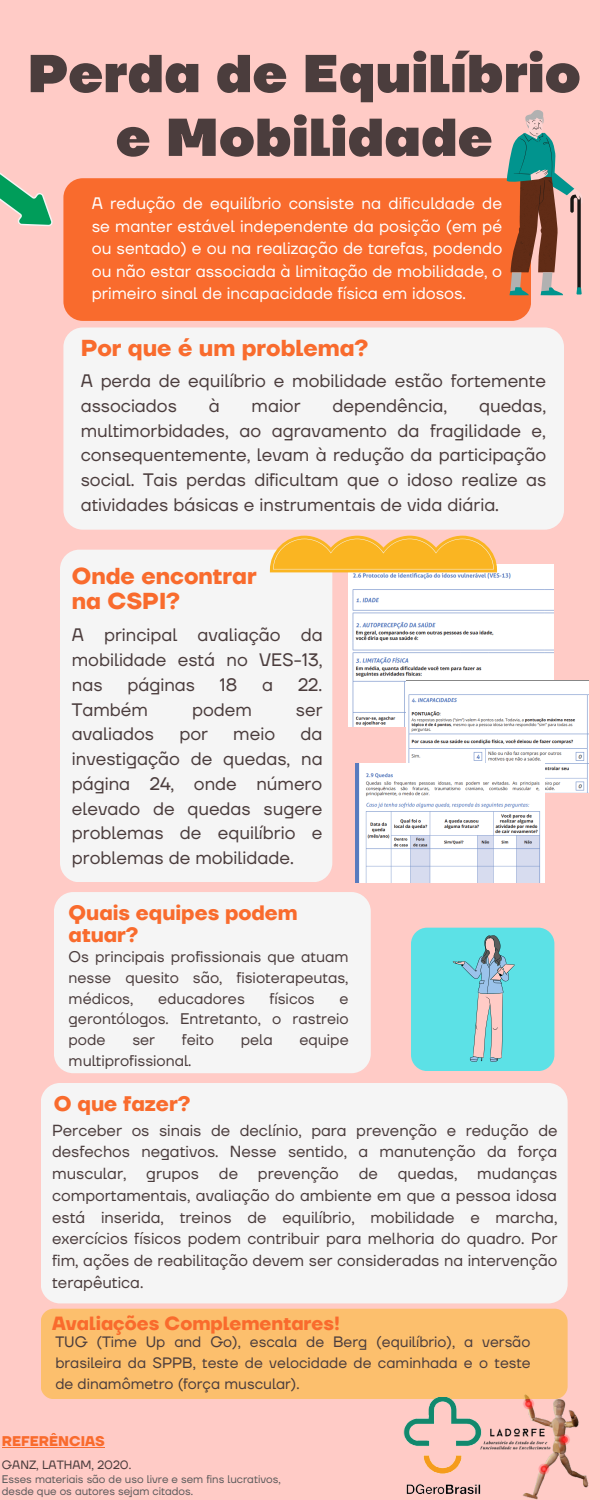
<style>
.page{position:relative;width:600px;height:1500px;background:#ffcbc6}
.page>*{position:absolute;margin:0;border:0;box-sizing:border-box;transform-origin:0 0}
.t1{font:900 53.2px/63.8px "TT Firs Neue";color:#4b3d3d;text-align:center}
.t2{font:700 23px/24.8px "TT Firs Neue";color:#f96b2d}
.t3{font:700 21px "TT Firs Neue";color:#f96b2d}
.t4{font:700 20.8px/22.4px "TT Firs Neue";color:#f96b2d}
.t5{font:700 19.1px "TT Firs Neue";color:#f96b2d}
.t6{font:18px/24.8px "TT Firs Neue";color:#4b3d3d;text-align:justify}
.t7{font:16.6px/22.5px "TT Firs Neue";color:#fff;text-align:justify}
.t8{font:16px/21.8px "TT Firs Neue";color:#4b3d3d;text-align:justify}
.t9{font:15.3px/20.9px "TT Firs Neue";color:#4b3d3d;text-align:justify}
.t10{font:15px/21px "TT Firs Neue";color:#4b3d3d;text-align:justify}
.t11{font:700 14px "TT Firs Neue";color:#f96b2d}
.t12{font:12px "TT Firs Neue";color:#4b3d3d}
.t13{font:11px/12px "TT Firs Neue";color:#5b5b5b}
</style>
<div class="page">
<div style="left:63px;top:327px;width:501px;height:203px;background:#f5f5f5;border-radius:19px"></div>
<div style="left:60px;top:550px;width:272px;height:332px;background:#f5f5f5;border-radius:19px"></div>
<div style="left:54px;top:892px;width:317px;height:181px;background:#f5f5f5;border-radius:19px"></div>
<div style="left:41px;top:1083px;width:527px;height:220px;background:#f5f5f5;border-radius:19px"></div>
<div style="left:411px;top:928px;width:143px;height:143px;background:#5ce1e6;border-radius:16px"></div>
<svg style="left:0;top:173px;width:53px;height:54px"></svg>
<img style="left:349px;top:565px;width:205px;height:162px">
<svg style="left:270px;top:536px;width:227px;height:36px;background:#fab93c"></svg>
<img style="left:407px;top:681px;width:182px;height:111px">
<img style="left:356px;top:764px;width:189px;height:118px">
<svg style="left:453px;top:935px;width:62px;height:127px"></svg>
<img style="left:497px;top:1397px;width:92px;height:103px">
<div style="left:41px;top:1309px;width:527px;height:90px;background:#fcbf6d;border-radius:13px"></div>
<img style="left:403px;top:1397px;width:94px;height:98px">
<div style="left:63px;top:178px;width:468px;height:143px;background:#f96b2d;border-radius:19px"></div>
<svg style="left:507px;top:110px;width:75px;height:185px"></svg>
<hr style="left:2px;top:1447px;width:103px;height:1px;background:#f96b2d">
<p class="t1" style="left:27px;top:44px;width:555px">Perda de Equilíbrio e Mobilidade</p>
<p class="t7" style="left:92px;top:193px;width:412px">A redução de equilíbrio consiste na dificuldade de se manter estável independente da posição (em pé ou sentado) e ou na realização de tarefas, podendo ou não estar associada à limitação de mobilidade, o primeiro sinal de incapacidade física em idosos.</p>
<p class="t2" style="left:81px;top:337px;width:289px">Por que é um problema?</p>
<p class="t6" style="left:81px;top:369px;width:467px">A perda de equilíbrio e mobilidade estão fortemente associados</p>
<p class="t6" style="left:209px;top:394px;width:12px">à</p>
<p class="t6" style="left:252px;top:394px;width:51px">maior</p>
<p class="t6" style="left:332px;top:394px;width:116px">dependência,</p>
<p class="t6" style="left:81px;top:394px;width:467px;text-indent:398px">quedas, multimorbidades, ao agravamento da fragilidade e, consequentemente, levam à redução da participação social. Tais perdas dificultam que o idoso realize as atividades básicas e instrumentais de vida diária.</p>
<p class="t2" style="left:72px;top:565px;width:186px">Onde encontrar na CSPI?</p>
<p class="t6" style="left:72px;top:623px;width:252px">A principal avaliação da mobilidade está no VES-13, nas</p>
<p class="t6" style="left:127px;top:673px;width:69px">páginas</p>
<p class="t6" style="left:220px;top:673px;width:19px">18</p>
<p class="t6" style="left:262px;top:673px;width:12px">a</p>
<p class="t6" style="left:298px;top:673px;width:26px">22.</p>
<p class="t6" style="left:72px;top:698px;width:78px">Também</p>
<p class="t6" style="left:192px;top:698px;width:61px">podem</p>
<p class="t6" style="left:296px;top:698px;width:28px">ser</p>
<p class="t6" style="left:72px;top:722px;width:84px">avaliados</p>
<p class="t6" style="left:179px;top:722px;width:30px">por</p>
<p class="t6" style="left:233px;top:722px;width:43px">meio</p>
<p class="t6" style="left:72px;top:722px;width:252px;text-indent:229px">da investigação de quedas, na página 24, onde número elevado de quedas sugere problemas de equilíbrio e problemas de mobilidade.</p>
<p class="t4" style="left:69px;top:902px;width:231px">Quais equipes podem atuar?</p>
<p class="t9" style="left:69px;top:947px;width:281px">Os principais profissionais que atuam nesse quesito são, fisioterapeutas, médicos,</p>
<p class="t9" style="left:158px;top:988px;width:88px">educadores</p>
<p class="t9" style="left:270px;top:988px;width:47px">físicos</p>
<p class="t9" style="left:69px;top:988px;width:282px;text-indent:271px">e gerontólogos. Entretanto, o rastreio pode</p>
<p class="t9" style="left:132px;top:1030px;width:24px">ser</p>
<p class="t9" style="left:182px;top:1030px;width:34px">feito</p>
<p class="t9" style="left:241px;top:1030px;width:33px">pela</p>
<p class="t9" style="left:299px;top:1030px;width:51px">equipe</p>
<p class="t9" style="left:69px;top:1051px;width:124px">multiprofissional.</p>
<p class="t3" style="left:54px;top:1091px;width:138px">O que fazer?</p>
<p class="t8" style="left:52px;top:1120px;width:507px">Perceber os sinais de declínio, para prevenção e redução de desfechos negativos. Nesse sentido, a manutenção da força muscular, grupos de prevenção de quedas, mudanças comportamentais, avaliação do ambiente em que a pessoa idosa está inserida, treinos de equilíbrio, mobilidade e marcha, exercícios físicos podem contribuir para melhoria do quadro. Por fim, ações de reabilitação devem ser consideradas na intervenção terapêutica.</p>
<p class="t5" style="left:52px;top:1312px;width:289px">Avaliações Complementares!</p>
<p class="t10" style="left:55px;top:1332px;width:477px">TUG (Time Up and Go), escala de Berg (equilíbrio), a versão brasileira da SPPB, teste de velocidade de caminhada e o teste de dinamômetro (força muscular).</p>
<p class="t11" style="left:2px;top:1433px;width:104px">REFERÊNCIAS</p>
<p class="t12" style="left:2px;top:1458px;width:131px">GANZ, LATHAM, 2020.</p>
<p class="t13" style="left:2px;top:1473px;width:280px">Esses materiais são de uso livre e sem fins lucrativos, desde que os autores sejam citados.</p>
</div>
